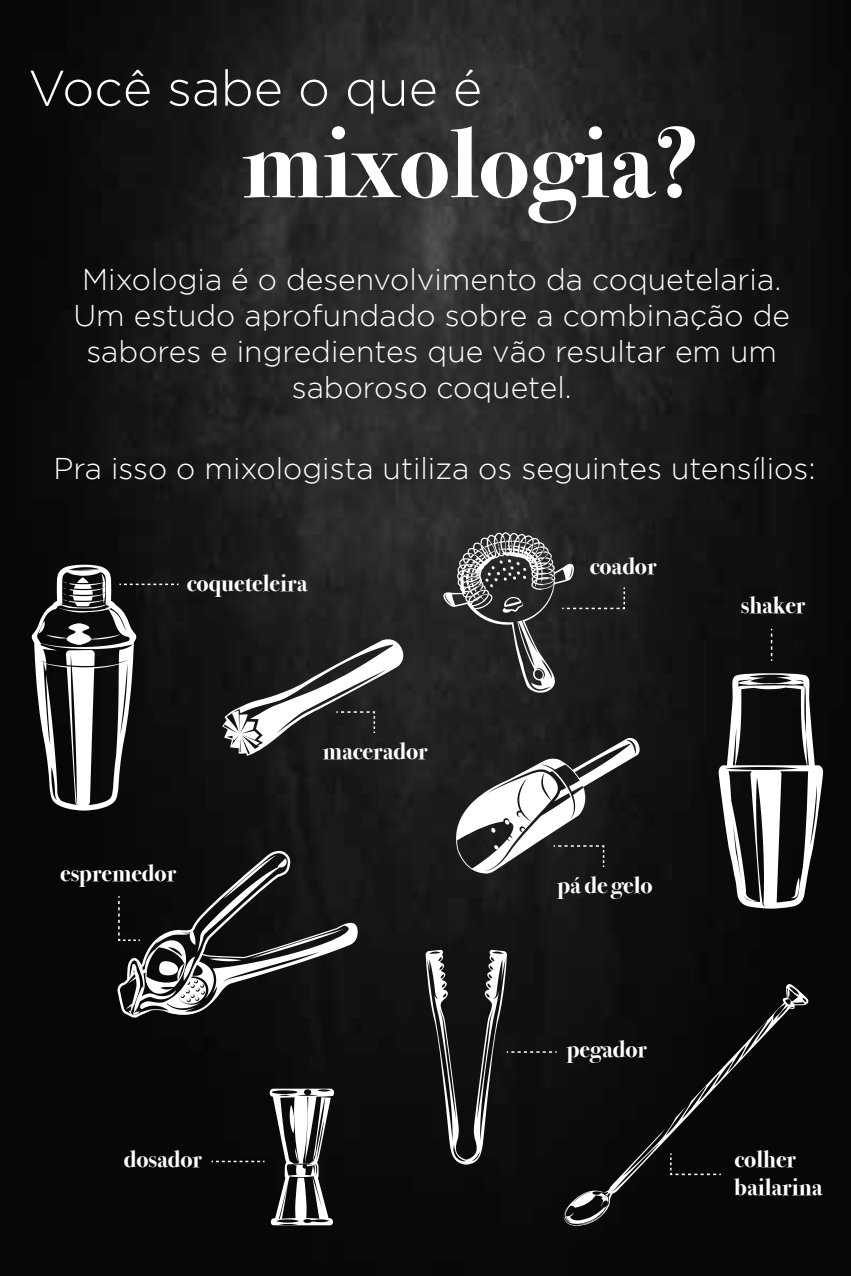
<style>
.page{position:relative;width:851px;height:1276px;background:#fff}
.page>*{position:absolute;margin:0;border:0;box-sizing:border-box;transform-origin:0 0}
.t1{font:700 100.8px "Bodoni Svty Two OSITCTT";color:#fff}
.t2{font:300 50.1px "Gotham";color:#fff}
.t3{font:300 30px/36px "Gotham";color:#fff;text-align:center}
.t4{font:700 24px/28.8px "Bodoni Svty Two OSITCTT";color:#fff}
</style>
<div class="page">
<img style="left:0;top:0;width:850px;height:1276px">
<svg style="left:563px;top:983px;width:245px;height:242px;background:#111"></svg>
<svg style="left:577px;top:1216px;width:22px;height:8px"></svg>
<svg style="left:718px;top:673px;width:105px;height:235px"></svg>
<svg style="left:31px;top:564px;width:147px;height:246px"></svg>
<svg style="left:117px;top:849px;width:240px;height:168px;background:#353535"></svg>
<svg style="left:770px;top:629px;width:2px;height:32px"></svg>
<svg style="left:454px;top:737px;width:187px;height:136px"></svg>
<svg style="left:222px;top:636px;width:185px;height:120px"></svg>
<svg style="left:669px;top:1153px;width:51px;height:23px"></svg>
<svg style="left:425px;top:949px;width:131px;height:215px;background:#292929"></svg>
<svg style="left:211px;top:1088px;width:123px;height:137px"></svg>
<svg style="left:443px;top:532px;width:182px;height:161px;background:#3b3b3b"></svg>
<h2 class="t2" style="left:28px;top:61px;width:455px">Você sabe o que é</h2>
<h1 class="t1" style="left:242px;top:104px;width:458px">mixologia?</h1>
<p class="t3" style="left:73px;top:261px;width:718px">Mixologia é o desenvolvimento da coquetelaria.<br>Um estudo aprofundado sobre a combinação de sabores e ingredientes que vão resultar em um saboroso coquetel.</p>
<p class="t3" style="left:53px;top:450px;width:763px">Pra isso o mixologista utiliza os seguintes utensílios:</p>
<p class="t4" style="left:187px;top:568px;width:122px">coqueteleira</p>
<p class="t4" style="left:60px;top:858px;width:118px">espremedor</p>
<p class="t4" style="left:323px;top:737px;width:106px">macerador</p>
<p class="t4" style="left:589px;top:551px;width:68px">coador</p>
<p class="t4" style="left:740px;top:591px;width:66px">shaker</p>
<p class="t4" style="left:557px;top:871px;width:97px">pá de gelo</p>
<p class="t4" style="left:566px;top:1034px;width:82px">pegador</p>
<p class="t4" style="left:124px;top:1145px;width:80px">dosador</p>
<p class="t4" style="left:734px;top:1144px;width:89px">colher bailarina</p>
</div>
